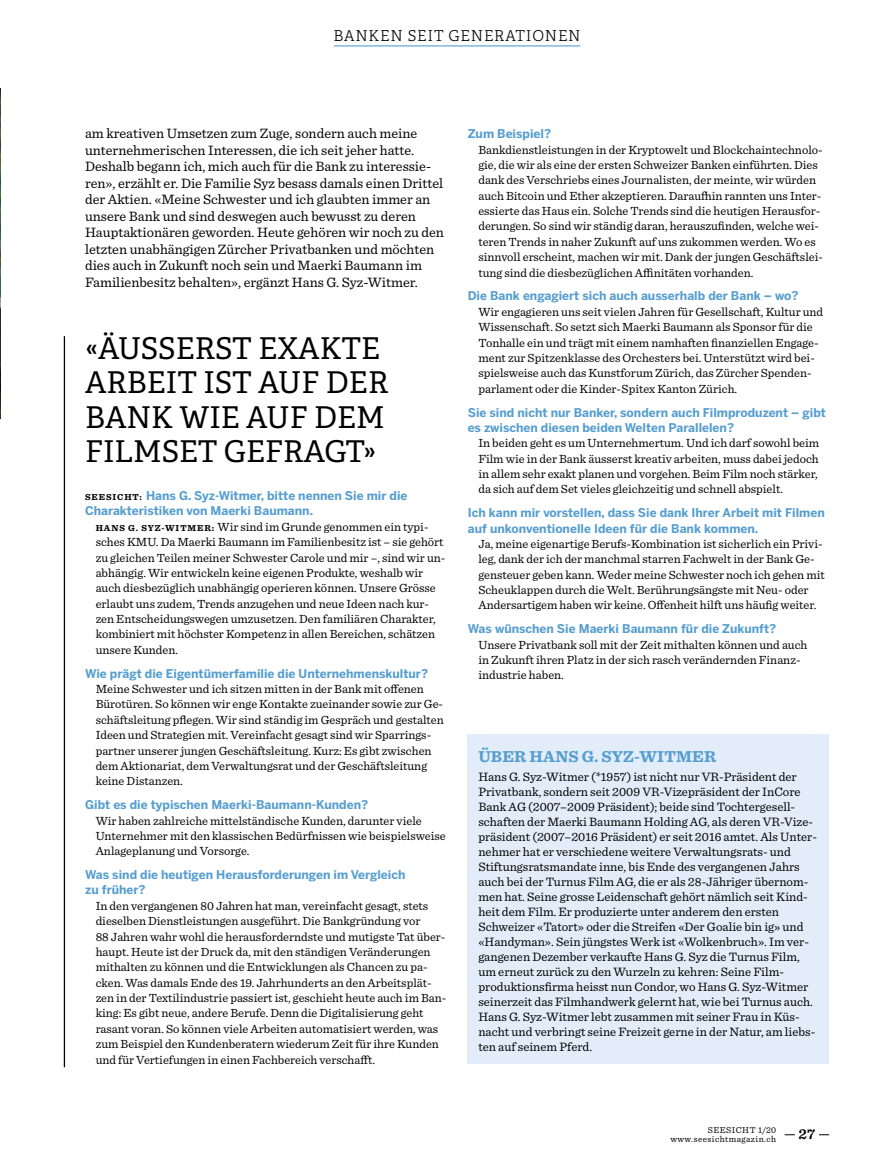
<style>
.page{position:relative;width:893px;height:1170px;background:#fff}
.page>*{position:absolute;margin:0;border:0;box-sizing:border-box;transform-origin:0 0}
.Zwischentitel_Adelle{font:30px/34.5px "Adelle PE";color:#000}
.Titel_Sentinel_12_10{font:700 16.5px "Sentinel";letter-spacing:.01em;color:#569ed0}
.Rubriktitel_rechts{font:15px "Adelle PE Lt";letter-spacing:.05em;color:#000}
.t1{font:600 15px "Sentinel";color:#000}
.Grundtext_normal_9_1{font:14.25px/16.5px "Sentinel";color:#000}
.Grundtext_Sentinel_8{font:12.75px/15px "Sentinel";color:#000}
.Interview_Antworten{font:12.3px/15.3px "Sentinel";color:#000}
.Interview_Fragen{font:700 12px/15.3px "Benton Sans";color:#569ed0}
.t2{font:9px/9px "Sentinel";letter-spacing:.05em;color:#000;text-align:right}
.s1{font-family:"Sentinel";font-size:9px;color:#000}
.s2{font-weight:700;font-size:9px}
</style>
<div class="page">
<img style="left:0;top:88px;width:1px;height:330px">
<div style="left:468px;top:734px;width:361px;height:329px;background:#e3edfa"></div>
<hr style="left:64px;top:336px;width:1px;height:731px;background:#000">
<hr style="left:334px;top:45px;width:246px;height:1px;background:#569ed0">
<p class="Rubriktitel_rechts" style="left:334px;top:25px;width:249px">BANKEN SEIT GENERATIONEN</p>
<p class="Grundtext_normal_9_1" style="left:85px;top:124px;width:360px">am kreativen Umsetzen zum Zuge, sondern auch meine unternehmerischen Interessen, die ich seit jeher hatte.<br>Deshalb begann ich, mich auch für die Bank zu interessie&shy;ren», erzählt er. Die Familie Syz besass damals einen Drittel der Aktien. «Meine Schwester und ich glaubten immer an unsere Bank und sind deswegen auch bewusst zu deren Hauptaktionären geworden. Heute gehören wir noch zu den letzten unabhängigen Zürcher Privatbanken und möchten dies auch in Zukunft noch sein und Maerki Baumann im Familienbesitz behalten», ergänzt Hans G. Syz-Witmer.</p>
<p class="Interview_Fragen" style="left:468px;top:126px;width:85px">Zum Beispiel?</p>
<p class="Interview_Antworten" style="left:478px;top:141px;width:346px">Bankdienstleistungen in der Kryptowelt und Blockchaintechnolo&shy;gie, die wir als eine der ersten Schweizer Banken einführten. Dies dank des Verschriebs eines Journalisten, der meinte, wir würden auch Bitcoin und Ether akzeptieren. Daraufhin rannten uns Inter&shy;essierte das Haus ein. Solche Trends sind die heutigen Herausfor&shy;derungen. So sind wir ständig daran, herauszufinden, welche wei&shy;teren Trends in naher Zukunft auf uns zukommen werden. Wo es sinnvoll erscheint, machen wir mit. Dank der jungen Geschäftslei&shy;tung sind die diesbezüglichen Affinitäten vorhanden.</p>
<p class="Interview_Fragen" style="left:468px;top:288px;width:332px">Die Bank engagiert sich auch ausserhalb der Bank – wo?</p>
<p class="Interview_Antworten" style="left:478px;top:303px;width:346px">Wir engagieren uns seit vielen Jahren für Gesellschaft, Kultur und Wissenschaft. So setzt sich Maerki Baumann als Sponsor für die Tonhalle ein und trägt mit einem namhaften finanziellen Engage&shy;ment zur Spitzenklasse des Orchesters bei. Unterstützt wird bei&shy;spielsweise auch das Kunstforum Zürich, das Zürcher Spenden&shy;parlament oder die Kinder-Spitex Kanton Zürich.</p>
<p class="Interview_Fragen" style="left:468px;top:405px;width:360px">Sie sind nicht nur Banker, sondern auch Filmproduzent – gibt es zwischen diesen beiden Welten Parallelen?</p>
<p class="Interview_Antworten" style="left:478px;top:434px;width:342px;text-align:justify">In beiden geht es um Unternehmertum. Und ich darf sowohl beim Film wie in der Bank äusserst kreativ arbeiten, muss dabei jedoch in allem sehr exakt planen und vorgehen. Beim Film noch stärker, da sich auf dem Set vieles gleichzeitig und schnell abspielt.</p>
<p class="Interview_Fragen" style="left:468px;top:505px;width:358px">Ich kann mir vorstellen, dass Sie dank Ihrer Arbeit mit Filmen auf unkonventionelle Ideen für die Bank kommen.</p>
<p class="Interview_Antworten" style="left:478px;top:535px;width:348px">Ja, meine eigenartige Berufs-Kombination ist sicherlich ein Privi&shy;leg, dank der ich der manchmal starren Fachwelt in der Bank Ge&shy;gensteuer geben kann. Weder meine Schwester noch ich gehen mit Scheuklappen durch die Welt. Berührungsängste mit Neu- oder Andersartigem haben wir keine. Offenheit hilft uns häufig weiter.</p>
<p class="Interview_Fragen" style="left:468px;top:621px;width:310px">Was wünschen Sie Maerki Baumann für die Zukunft?</p>
<p class="Interview_Antworten" style="left:478px;top:636px;width:331px">Unsere Privatbank soll mit der Zeit mithalten können und auch in Zukunft ihren Platz in der sich rasch verändernden Finanz&shy;industrie haben.</p>
<p class="Zwischentitel_Adelle" style="left:85px;top:329px;width:305px">«ÄUSSERST EXAKTE<br>ARBEIT IST AUF DER<br>BANK WIE AUF DEM<br>FILMSET GEFRAGT»</p>
<p class="Interview_Fragen" style="left:85px;top:488px;width:324px"><span class="s1">SEESICHT:</span> Hans G. Syz-Witmer, bitte nennen Sie mir die<br>Charakteristiken von Maerki Baumann.</p>
<p class="Interview_Antworten" style="left:96px;top:518px;width:351px"><span class="s2">HANS G. SYZ-WITMER:</span> Wir sind im Grunde genommen ein typi&shy;sches KMU. Da Maerki Baumann im Familienbesitz ist – sie gehört zu gleichen Teilen meiner Schwester Carole und mir –, sind wir un&shy;abhängig. Wir entwickeln keine eigenen Produkte, weshalb wir auch diesbezüglich unabhängig operieren können. Unsere Grösse erlaubt uns zudem, Trends anzugehen und neue Ideen nach kur&shy;zen Entscheidungswegen umzusetzen. Den familiären Charakter, kombiniert mit höchster Kompetenz in allen Bereichen, schätzen unsere Kunden.</p>
<p class="Interview_Fragen" style="left:85px;top:665px;width:345px">Wie prägt die Eigentümerfamilie die Unternehmenskultur?</p>
<p class="Interview_Antworten" style="left:96px;top:680px;width:350px">Meine Schwester und ich sitzen mitten in der Bank mit offenen Bürotüren. So können wir enge Kontakte zueinander sowie zur Ge&shy;schäftsleitung pflegen. Wir sind ständig im Gespräch und gestalten Ideen und Strategien mit. Vereinfacht gesagt sind wir Sparrings&shy;partner unserer jungen Geschäftsleitung. Kurz: Es gibt zwischen dem Aktionariat, dem Verwaltungsrat und der Geschäftsleitung keine Distanzen.</p>
<p class="Interview_Fragen" style="left:85px;top:797px;width:285px">Gibt es die typischen Maerki-Baumann-Kunden?</p>
<p class="Interview_Antworten" style="left:96px;top:812px;width:352px">Wir haben zahlreiche mittelständische Kunden, darunter viele<br>Unternehmer mit den klassischen Bedürfnissen wie beispielsweise<br>Anlageplanung und Vorsorge.</p>
<p class="Interview_Fragen" style="left:85px;top:867px;width:322px">Was sind die heutigen Herausforderungen im Vergleich zu früher?</p>
<p class="Interview_Antworten" style="left:96px;top:897px;width:352px">In den vergangenen 80 Jahren hat man, vereinfacht gesagt, stets dieselben Dienstleistungen ausgeführt. Die Bankgründung vor<br>88 Jahren wahr wohl die herausforderndste und mutigste Tat über&shy;haupt. Heute ist der Druck da, mit den ständigen Veränderungen mithalten zu können und die Entwicklungen als Chancen zu pa&shy;cken. Was damals Ende des 19. Jahrhunderts an den Arbeitsplät&shy;zen in der Textilindustrie passiert ist, geschieht heute auch im Ban&shy;king: Es gibt neue, andere Berufe. Denn die Digitalisierung geht rasant voran. So können viele Arbeiten automatisiert werden, was zum Beispiel den Kundenberatern wiederum Zeit für ihre Kunden und für Vertiefungen in einen Fachbereich verschafft.</p>
<p class="Titel_Sentinel_12_10" style="left:478px;top:743px;width:239px">ÜBER HANS G. SYZ-WITMER</p>
<p class="Grundtext_Sentinel_8" style="left:478px;top:768px;width:340px">Hans G. Syz-Witmer (*1957) ist nicht nur VR-Präsident der Privatbank, sondern seit 2009 VR-Vizepräsident der InCore Bank AG (2007–2009 Präsident); beide sind Tochtergesell&shy;schaften der Maerki Baumann Holding AG, als deren VR-Vize&shy;präsident (2007–2016 Präsident) er seit 2016 amtet. Als Unter&shy;nehmer hat er verschiedene weitere Verwaltungsrats- und Stiftungsratsmandate inne, bis Ende des vergangenen Jahrs auch bei der Turnus Film AG, die er als 28-Jähriger übernom&shy;men hat. Seine grosse Leidenschaft gehört nämlich seit Kind&shy;heit dem Film. Er produzierte unter anderem den ersten Schweizer «Tatort» oder die Streifen «Der Goalie bin ig» und «Handyman». Sein jüngstes Werk ist «Wolkenbruch». Im ver&shy;gangenen Dezember verkaufte Hans G. Syz die Turnus Film, um erneut zurück zu den Wurzeln zu kehren: Seine Film&shy;produktionsfirma heisst nun Condor, wo Hans G. Syz-Witmer seinerzeit das Filmhandwerk gelernt hat, wie bei Turnus auch.<br>Hans G. Syz-Witmer lebt zusammen mit seiner Frau in Küs&shy;nacht und verbringt seine Freizeit gerne in der Natur, am liebs&shy;ten auf seinem Pferd.</p>
<p class="t2" style="left:670px;top:1124px;width:107px">SEESICHT 1/20 www.seesichtmagazin.ch</p>
<p class="t1" style="left:799px;top:1121px;width:18px">27</p>
</div>
